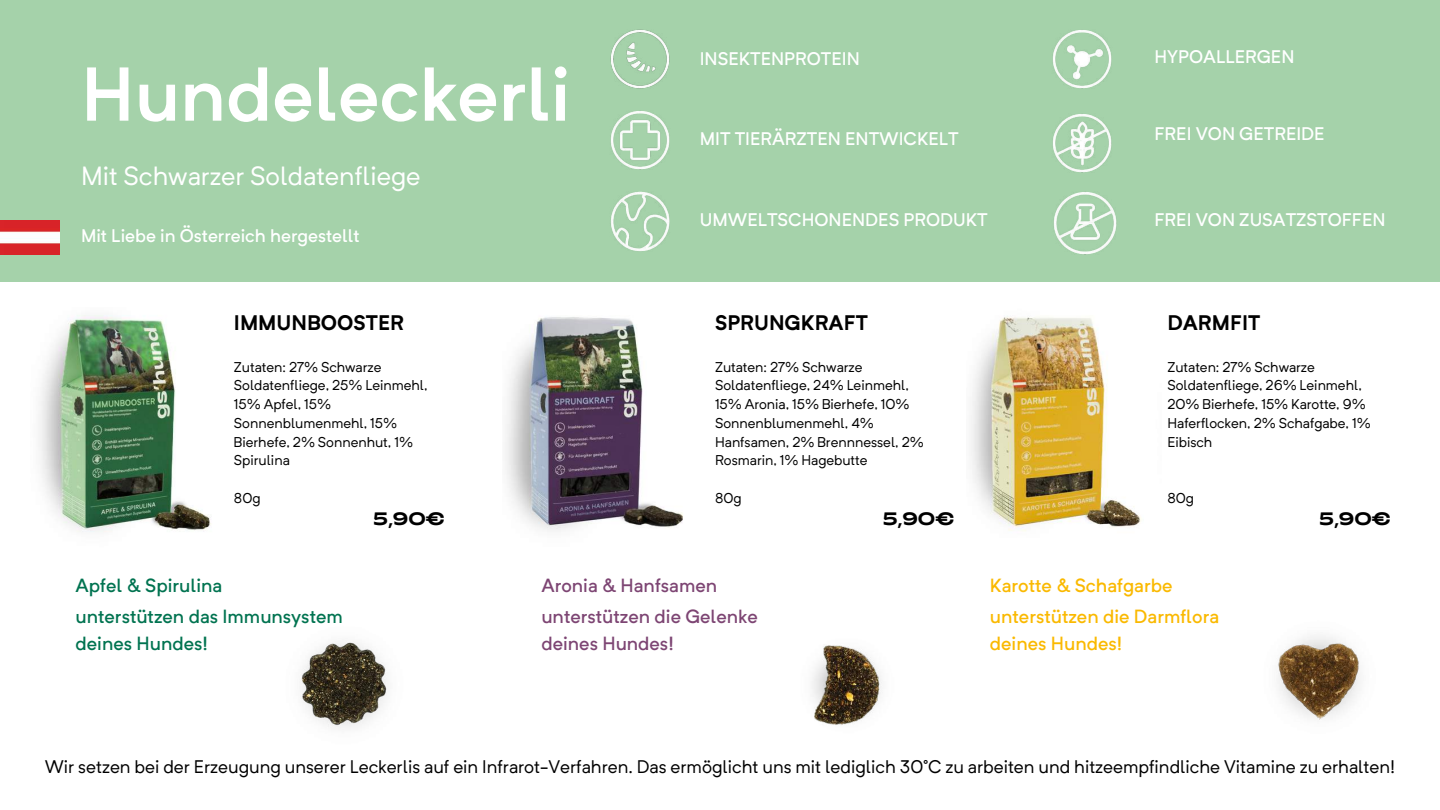
<style>
.page{position:relative;width:1440px;height:810px;background:#fff}
.page>*{position:absolute;margin:0;border:0;box-sizing:border-box;transform-origin:0 0}
.t1{font:600 75px "Neutrif Pro";color:#fff}
.t2{font:26px "Neutrif Pro";color:#fff}
.t3{font:700 20.8px "Neutrif Pro";color:#000}
.t4{font:500 18.8px/31.4px "Neutrif Pro";color:#fab900}
.t5{font:500 18.8px/26.2px "Neutrif Pro";color:#007350}
.t6{font:500 18.8px/31.4px "Neutrif Pro";color:#7d4573}
.t7{font:18px "Neutrif Pro";color:#000}
.t8{font:500 18px "Neutrif Pro";color:#fff}
.t9{font:700 18px "Adieu";color:#000}
.t10{font:14px/18.7px "Neutrif Pro";color:#000}
</style>
<div class="page">
<div style="left:0;top:0;width:1440px;height:281px;background:#a5d2aa"></div>
<img style="left:610px;top:30px;width:60px;height:59px">
<img style="left:611px;top:111px;width:59px;height:59px">
<img style="left:611px;top:192px;width:59px;height:59px">
<img style="left:1053px;top:30px;width:59px;height:59px">
<img style="left:1053px;top:114px;width:59px;height:59px">
<img style="left:1054px;top:192px;width:63px;height:63px">
<img style="left:300px;top:641px;width:87px;height:87px">
<img style="left:812px;top:645px;width:70px;height:80px">
<img style="left:1278px;top:636px;width:82px;height:84px">
<img style="left:39px;top:315px;width:172px;height:217px">
<img style="left:505px;top:317px;width:178px;height:214px">
<img style="left:971px;top:316px;width:170px;height:215px">
<img style="left:0;top:221px;width:60px;height:33px">
<h1 class="t1" style="left:81px;top:64px;width:491px">Hundeleckerli</h1>
<h2 class="t2" style="left:81px;top:165px;width:341px">Mit Schwarzer Soldatenfliege</h2>
<p class="t8" style="left:81px;top:228px;width:280px">Mit Liebe in Österreich hergestellt</p>
<h3 class="t3" style="left:234px;top:314px;width:172px">IMMUNBOOSTER</h3>
<p class="t10" style="left:234px;top:359px;width:195px">Zutaten: 27% Schwarze<br>Soldatenfliege, 25% Leinmehl,<br>15% Apfel, 15%<br>Sonnenblumenmehl, 15%<br>Bierhefe, 2% Sonnenhut, 1%<br>Spirulina</p>
<p class="t10" style="left:234px;top:490px;width:28px">80g</p>
<p class="t8" style="left:700px;top:51px;width:162px">INSEKTENPROTEIN</p>
<p class="t8" style="left:1155px;top:50px;width:141px">HYPOALLERGEN</p>
<p class="t8" style="left:700px;top:131px;width:261px">MIT TIERÄRZTEN ENTWICKELT</p>
<p class="t8" style="left:1155px;top:127px;width:172px">FREI VON GETREIDE</p>
<p class="t8" style="left:700px;top:212px;width:290px">UMWELTSCHONENDES PRODUKT</p>
<p class="t8" style="left:1155px;top:212px;width:233px">FREI VON ZUSATZSTOFFEN</p>
<h3 class="t3" style="left:715px;top:314px;width:154px">SPRUNGKRAFT</h3>
<p class="t10" style="left:715px;top:359px;width:210px">Zutaten: 27% Schwarze<br>Soldatenfliege, 24% Leinmehl,<br>15% Aronia, 15% Bierhefe, 10%<br>Sonnenblumenmehl, 4%<br>Hanfsamen, 2% Brennnessel, 2%<br>Rosmarin, 1% Hagebutte</p>
<p class="t10" style="left:715px;top:490px;width:28px">80g</p>
<h3 class="t3" style="left:1167px;top:314px;width:94px">DARMFIT</h3>
<p class="t10" style="left:1167px;top:359px;width:205px">Zutaten: 27% Schwarze<br>Soldatenfliege, 26% Leinmehl,<br>20% Bierhefe, 15% Karotte, 9%<br>Haferflocken, 2% Schafgabe, 1%<br>Eibisch</p>
<p class="t10" style="left:1167px;top:490px;width:28px">80g</p>
<p class="t9" style="left:373px;top:507px;width:72px">5,90€</p>
<p class="t9" style="left:883px;top:507px;width:72px">5,90€</p>
<p class="t9" style="left:1319px;top:507px;width:72px">5,90€</p>
<h3 class="t5" style="left:76px;top:574px;width:148px">Apfel &amp; Spirulina</h3>
<h3 class="t6" style="left:541px;top:572px;width:218px">Aronia &amp; Hanfsamen unterstützen die Gelenke</h3>
<h3 class="t6" style="left:541px;top:629px;width:134px">deines Hundes!</h3>
<h3 class="t5" style="left:76px;top:605px;width:269px">unterstützen das Immunsystem deines Hundes!</h3>
<h3 class="t4" style="left:990px;top:572px;width:231px">Karotte &amp; Schafgarbe unterstützen die Darmflora</h3>
<h3 class="t4" style="left:990px;top:629px;width:134px">deines Hundes!</h3>
<p class="t7" style="left:45px;top:760px;width:1352px">Wir setzen bei der Erzeugung unserer Leckerlis auf ein Infrarot-Verfahren. Das ermöglicht uns mit lediglich 30°C zu arbeiten und hitzeempfindliche Vitamine zu erhalten!</p>
</div>
